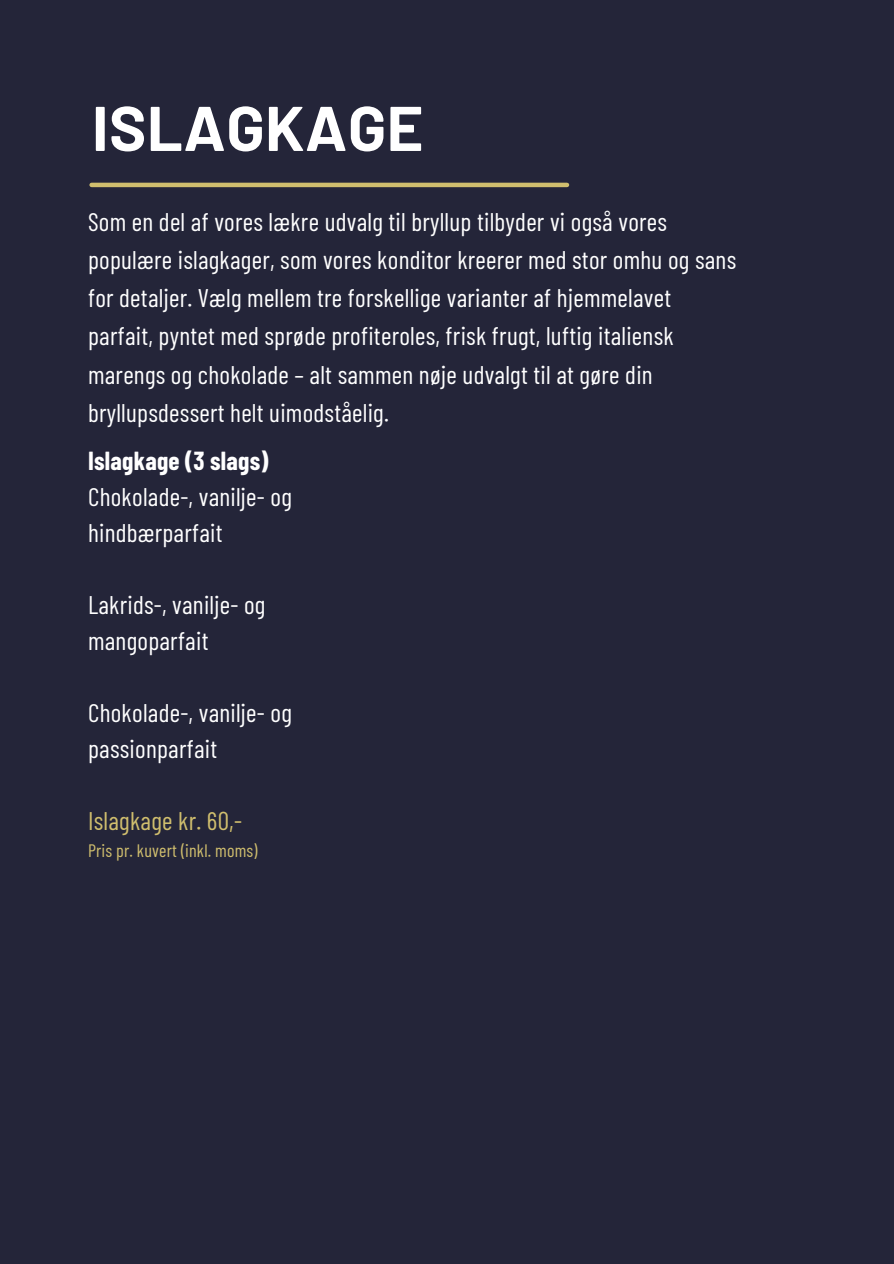
<style>
.page{position:relative;width:894px;height:1264px;background:#fff}
.page>*{position:absolute;margin:0;border:0;box-sizing:border-box;transform-origin:0 0}
.t1{font:700 63px "Barlow";letter-spacing:.01em;color:#fff}
.t2{font:25.5px/38.2px "Barlow Condensed";letter-spacing:.01em;color:#fff}
.t3{font:700 25.5px "Barlow Condensed";letter-spacing:.01em;color:#fff}
.t4{font:25.5px "Barlow Condensed";letter-spacing:.01em;color:#d0be6e}
.t5{font:18px "Barlow Condensed";letter-spacing:.01em;color:#d0be6e}
</style>
<div class="page">
<div style="left:0;top:0;width:893px;height:1263px;background:#242539"></div>
<hr style="left:92px;top:183px;width:475px;height:4px;background:#d0be6e">
<h1 class="t1" style="left:92px;top:88px;width:333px">ISLAGKAGE</h1>
<p class="t2" style="left:88px;top:201px;width:649px">Som en del af vores lækre udvalg til bryllup tilbyder vi også vores populære islagkager, som vores konditor kreerer med stor omhu og sans for detaljer. Vælg mellem tre forskellige varianter af hjemmelavet parfait, pyntet med sprøde profiteroles, frisk frugt, luftig italiensk marengs og chokolade – alt sammen nøje udvalgt til at gøre din bryllupsdessert helt uimodståelig.</p>
<p class="t3" style="left:88px;top:444px;width:182px">Islagkage (3 slags)</p>
<p class="t2" style="left:88px;top:478px;width:205px;line-height:36px">Chokolade-, vanilje- og hindbærparfait</p>
<p class="t2" style="left:88px;top:586px;width:179px;line-height:36px">Lakrids-, vanilje- og mangoparfait</p>
<p class="t2" style="left:88px;top:694px;width:205px;line-height:36px">Chokolade-, vanilje- og passionparfait</p>
<p class="t4" style="left:88px;top:804px;width:155px">Islagkage kr. 60,-</p>
<p class="t5" style="left:88px;top:839px;width:171px">Pris pr. kuvert (inkl. moms)</p>
</div>
